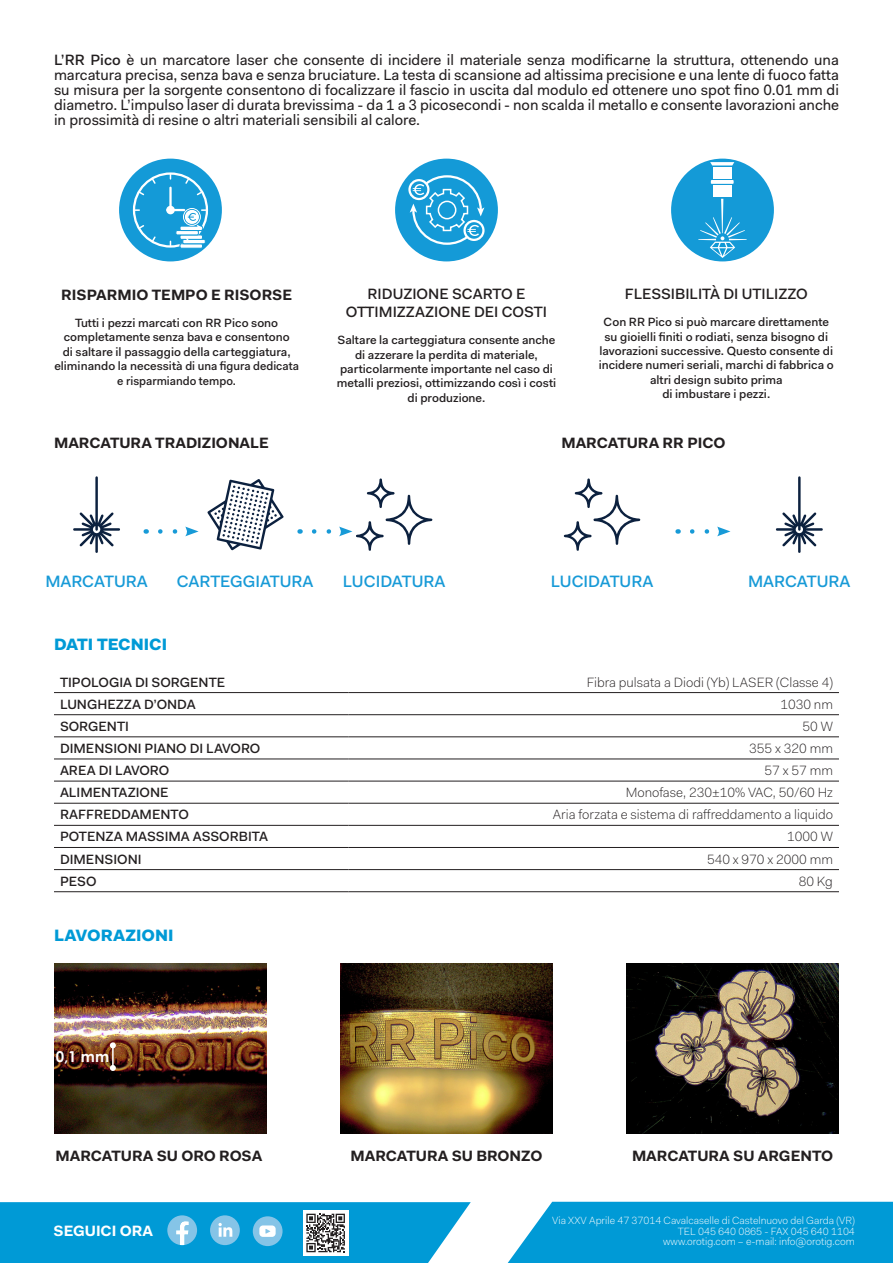
<style>
.page{position:relative;width:893px;height:1263px;background:#fff}
.page>*{position:absolute;margin:0;border:0;box-sizing:border-box;transform-origin:0 0}
.t1{font:500 16.5px "Fakt Pro";color:#179ad7}
.t2{font:900 16.5px "Fakt Pro";color:#009ad6}
.t3{font:15px/15px "Fakt Pro";color:#231f20;text-align:justify}
.t4{font:700 15px "Fakt Pro";color:#231f20}
.t5{font:500 15px/18px "Fakt Pro";color:#231f20;text-align:center}
.t6{font:700 15px "Fakt Pro";color:#fff}
.t7{font:700 15px "Century Gothic";color:#fff}
.t8{font:300 13.5px "Fakt Pro";color:#231f20}
.t9{font:500 13.5px "Fakt Pro";color:#231f20}
.t10{font:500 12px/14.4px "Fakt Pro";color:#231f20;text-align:center}
.t11{font:300 10.5px "Fakt Pro";color:#fff}
.s1{font-weight:500}
</style>
<div class="page">
<hr style="left:54px;top:692px;width:295px;height:1px;background:#231f20">
<hr style="left:349px;top:692px;width:490px;height:1px;background:#231f20">
<hr style="left:54px;top:714px;width:295px;height:1px;background:#231f20">
<hr style="left:349px;top:714px;width:490px;height:1px;background:#231f20">
<hr style="left:54px;top:736px;width:295px;height:1px;background:#231f20">
<hr style="left:349px;top:736px;width:490px;height:1px;background:#231f20">
<hr style="left:54px;top:758px;width:295px;height:1px;background:#231f20">
<hr style="left:349px;top:758px;width:490px;height:1px;background:#231f20">
<hr style="left:54px;top:781px;width:295px;height:1px;background:#231f20">
<hr style="left:349px;top:781px;width:490px;height:1px;background:#231f20">
<hr style="left:54px;top:803px;width:295px;height:1px;background:#231f20">
<hr style="left:349px;top:803px;width:490px;height:1px;background:#231f20">
<hr style="left:54px;top:825px;width:295px;height:1px;background:#231f20">
<hr style="left:349px;top:825px;width:490px;height:1px;background:#231f20">
<hr style="left:54px;top:847px;width:295px;height:1px;background:#231f20">
<hr style="left:349px;top:847px;width:490px;height:1px;background:#231f20">
<hr style="left:54px;top:869px;width:295px;height:1px;background:#231f20">
<hr style="left:349px;top:869px;width:490px;height:1px;background:#231f20">
<hr style="left:54px;top:891px;width:295px;height:1px;background:#231f20">
<hr style="left:349px;top:891px;width:490px;height:1px;background:#231f20">
<div style="left:671px;top:159px;width:103px;height:102px;background:#149ad7;border-radius:50%"></div>
<div style="left:713px;top:167px;width:19px;height:12px;background:#fff"></div>
<div style="left:713px;top:185px;width:19px;height:12px;background:#fff"></div>
<svg style="left:710px;top:162px;width:24px;height:3px"></svg>
<svg style="left:711px;top:180px;width:23px;height:4px"></svg>
<svg style="left:698px;top:199px;width:49px;height:59px"></svg>
<div style="left:395px;top:159px;width:103px;height:102px;background:#149ad7;border-radius:50%"></div>
<svg style="left:410px;top:174px;width:74px;height:72px"></svg>
<div style="left:408px;top:179px;width:21px;height:21px;border:2px solid #fff;border-radius:50%"></div>
<div style="left:463px;top:220px;width:22px;height:21px;border:2px solid #fff;border-radius:50%"></div>
<div style="left:119px;top:159px;width:103px;height:102px;background:#149ad7;border-radius:50%"></div>
<div style="left:133px;top:172px;width:75px;height:76px;border:2px solid #fff;border-radius:50%"></div>
<svg style="left:166px;top:206px;width:9px;height:8px"></svg>
<hr style="left:169px;top:188px;width:3px;height:22px;background:#fff">
<div style="left:180px;top:243px;width:23px;height:5px;border:1px solid #149ad7"></div>
<div style="left:183px;top:208px;width:18px;height:18px;border:1px solid #fff;border-radius:50%"></div>
<svg style="left:137px;top:177px;width:20px;height:20px"></svg>
<svg style="left:137px;top:224px;width:20px;height:19px"></svg>
<svg style="left:184px;top:177px;width:20px;height:20px"></svg>
<svg style="left:167px;top:209px;width:40px;height:37px"></svg>
<svg style="left:73px;top:476px;width:47px;height:77px"></svg>
<svg style="left:776px;top:476px;width:47px;height:77px"></svg>
<svg style="left:207px;top:479px;width:77px;height:71px"></svg>
<svg style="left:564px;top:478px;width:76px;height:73px"></svg>
<svg style="left:160px;top:526px;width:39px;height:10px"></svg>
<svg style="left:314px;top:478px;width:119px;height:73px"></svg>
<svg style="left:692px;top:526px;width:38px;height:10px"></svg>
<img style="left:340px;top:963px;width:213px;height:170px">
<img style="left:626px;top:963px;width:213px;height:170px">
<img style="left:54px;top:963px;width:213px;height:170px">
<hr style="left:112px;top:1045px;width:2px;height:23px;background:#fff">
<svg style="left:110px;top:1042px;width:6px;height:6px"></svg>
<svg style="left:110px;top:1065px;width:6px;height:6px"></svg>
<div style="left:508px;top:1202px;width:385px;height:61px;background:#009ad6"></div>
<svg style="left:0;top:1202px;width:471px;height:61px;background:#23a3d6"></svg>
<p class="t3" style="left:54px;top:52px;width:787px"><span class="s1">L’RR Pico</span> è un marcatore laser che consente di incidere il materiale senza modificarne la struttura, ottenendo una marcatura precisa, senza bava e senza bruciature. La testa di scansione ad altissima precisione e una lente di fuoco fatta su misura per la sorgente consentono di focalizzare il fascio in uscita dal modulo ed ottenere uno spot fino 0.01 mm di diametro. L’impulso laser di durata brevissima - da 1 a 3 picosecondi - non scalda il metallo e consente lavorazioni anche in prossimità di resine o altri materiali sensibili al calore.</p>
<p class="t4" style="left:61px;top:285px;width:233px">RISPARMIO TEMPO E RISORSE</p>
<p class="t10" style="left:54px;top:316px;width:246px">Tutti i pezzi marcati con RR Pico sono completamente senza bava e consentono<br>di saltare il passaggio della carteggiatura, eliminando la necessità di una figura dedicata e risparmiando tempo.</p>
<p class="t5" style="left:346px;top:285px;width:202px">RIDUZIONE SCARTO E<br>OTTIMIZZAZIONE DEI COSTI</p>
<p class="t10" style="left:337px;top:333px;width:221px">Saltare la carteggiatura consente anche di azzerare la perdita di materiale, particolarmente importante nel caso di metalli preziosi, ottimizzando così i costi</p>
<p class="t10" style="left:408px;top:390px;width:79px">di produzione.</p>
<p class="t5" style="left:625px;top:285px;width:184px">FLESSIBILITÀ DI UTILIZZO</p>
<p class="t10" style="left:599px;top:315px;width:236px">Con RR Pico si può marcare direttamente su gioielli finiti o rodiati, senza bisogno di lavorazioni successive. Questo consente di incidere numeri seriali, marchi di fabbrica o altri design subito prima</p>
<p class="t10" style="left:662px;top:387px;width:109px">di imbustare i pezzi.</p>
<p class="t4" style="left:54px;top:432px;width:216px">MARCATURA TRADIZIONALE</p>
<p class="t4" style="left:561px;top:432px;width:166px">MARCATURA RR PICO</p>
<p class="t1" style="left:45px;top:570px;width:104px">MARCATURA</p>
<p class="t1" style="left:177px;top:570px;width:138px">CARTEGGIATURA</p>
<p class="t1" style="left:343px;top:570px;width:104px">LUCIDATURA</p>
<p class="t1" style="left:551px;top:570px;width:104px">LUCIDATURA</p>
<p class="t1" style="left:748px;top:570px;width:104px">MARCATURA</p>
<p class="t2" style="left:54px;top:633px;width:115px">DATI TECNICI</p>
<p class="t9" style="left:60px;top:673px;width:167px">TIPOLOGIA DI SORGENTE</p>
<p class="t8" style="left:587px;top:673px;width:248px">Fibra pulsata a Diodi (Yb) LASER (Classe 4)</p>
<p class="t9" style="left:60px;top:695px;width:137px">LUNGHEZZA D’ONDA</p>
<p class="t8" style="left:780px;top:695px;width:54px">1030 nm</p>
<p class="t9" style="left:60px;top:717px;width:70px">SORGENTI</p>
<p class="t8" style="left:803px;top:717px;width:32px">50 W</p>
<p class="t9" style="left:60px;top:739px;width:202px">DIMENSIONI PIANO DI LAVORO</p>
<p class="t8" style="left:749px;top:739px;width:85px">355 x 320 mm</p>
<p class="t9" style="left:60px;top:761px;width:111px">AREA DI LAVORO</p>
<p class="t8" style="left:765px;top:761px;width:70px">57 x 57 mm</p>
<p class="t9" style="left:60px;top:783px;width:110px">ALIMENTAZIONE</p>
<p class="t8" style="left:626px;top:783px;width:209px">Monofase, 230±10% VAC, 50/60 Hz</p>
<p class="t9" style="left:60px;top:806px;width:130px">RAFFREDDAMENTO</p>
<p class="t8" style="left:553px;top:806px;width:282px">Aria forzata e sistema di raffreddamento a liquido</p>
<p class="t9" style="left:60px;top:828px;width:209px">POTENZA MASSIMA ASSORBITA</p>
<p class="t8" style="left:787px;top:828px;width:47px">1000 W</p>
<p class="t9" style="left:60px;top:850px;width:83px">DIMENSIONI</p>
<p class="t8" style="left:707px;top:850px;width:127px">540 x 970 x 2000 mm</p>
<p class="t9" style="left:60px;top:872px;width:38px">PESO</p>
<p class="t8" style="left:799px;top:872px;width:36px">80 Kg</p>
<p class="t2" style="left:54px;top:924px;width:121px">LAVORAZIONI</p>
<p class="t7" style="left:56px;top:1045px;width:55px">0,1 mm</p>
<p class="t4" style="left:55px;top:1146px;width:208px">MARCATURA SU ORO ROSA</p>
<p class="t4" style="left:350px;top:1146px;width:194px">MARCATURA SU BRONZO</p>
<p class="t4" style="left:632px;top:1146px;width:203px">MARCATURA SU ARGENTO</p>
<p class="t6" style="left:54px;top:1221px;width:101px">SEGUICI ORA</p>
<p class="t11" style="left:552px;top:1214px;width:304px">Via XXV Aprile 47 37014 Cavalcaselle di Castelnuovo del Garda (VR)</p>
<p class="t11" style="left:678px;top:1224px;width:178px">TEL 045 640 0865 - FAX 045 640 1104</p>
<p class="t11" style="left:663px;top:1235px;width:193px">www.orotig.com – e-mail: info@orotig.com</p>
</div>
